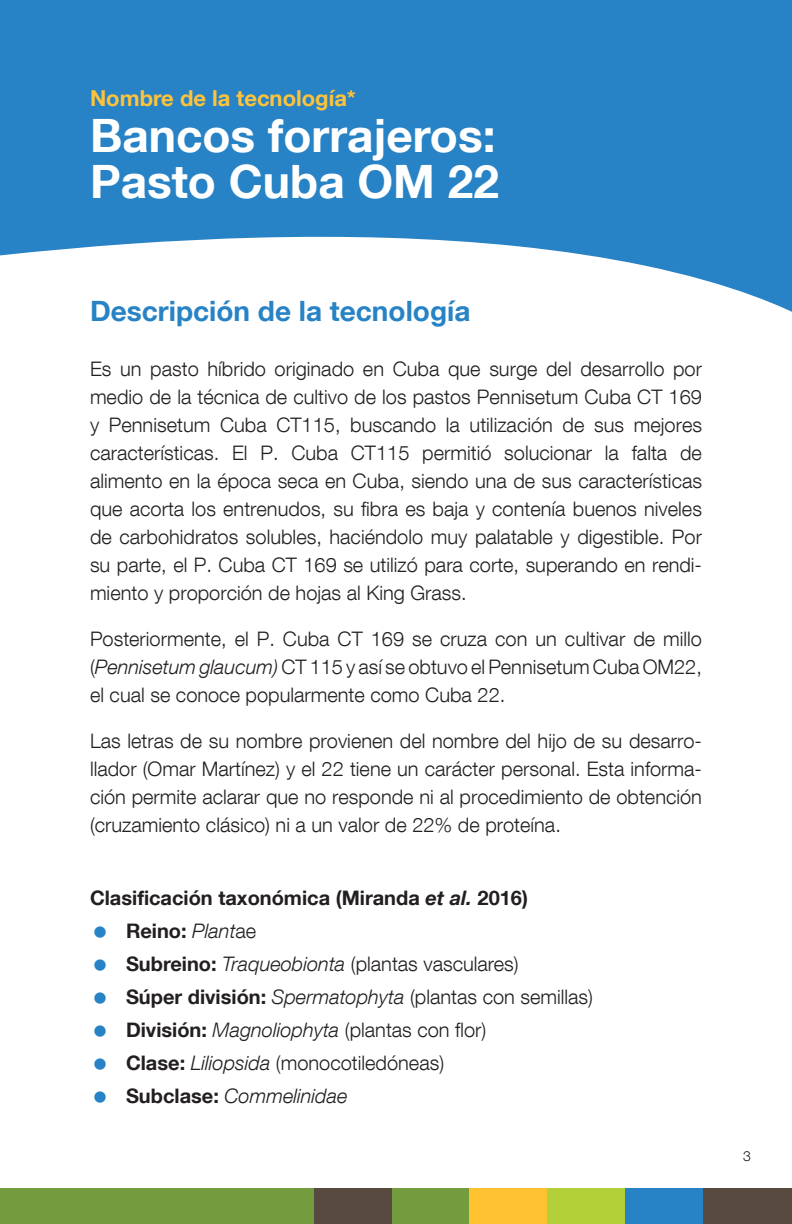
<style>
.page{position:relative;width:792px;height:1224px;background:#fff}
.page>*{position:absolute;margin:0;border:0;box-sizing:border-box;transform-origin:0 0}
.t1{font:700 46px/46px "Helvetica Neue LT Com";color:#fff}
.t2{font:700 28px "Helvetica Neue LT Com";color:#2783c5}
.t3{font:700 22px "Helvetica Neue LT Com";color:#fec33b}
.t4{font:300 20px/28px "Helvetica Neue LT Com";color:#231f20;text-align:justify}
.t5{font:700 20px/33px "Helvetica Neue LT Com";color:#231f20}
.t6{font:300 14px "Helvetica Neue LT Com";color:#231f20}
.s1{font-style:italic}
.s2{font-weight:300;font-style:italic}
.s3{font-weight:300}
</style>
<div class="page">
<div style="left:392px;top:1188px;width:78px;height:36px;background:#739c3e"></div>
<div style="left:314px;top:1188px;width:78px;height:36px;background:#584a3e"></div>
<div style="left:470px;top:1188px;width:77px;height:36px;background:#fec231"></div>
<div style="left:547px;top:1188px;width:78px;height:36px;background:#b3d038"></div>
<div style="left:625px;top:1188px;width:78px;height:36px;background:#2783c5"></div>
<div style="left:703px;top:1188px;width:89px;height:36px;background:#584a3e"></div>
<div style="left:0;top:1188px;width:314px;height:36px;background:#739c3e"></div>
<svg style="left:0;top:0;width:792px;height:312px;fill:#2783c5"></svg>
<p class="t3" style="left:90px;top:84px;width:267px">Nombre de la tecnología*</p>
<h1 class="t1" style="left:90px;top:111px;width:410px">Bancos forrajeros:<br>Pasto Cuba OM 22</h1>
<h2 class="t2" style="left:90px;top:294px;width:382px">Descripción de la tecnología</h2>
<p class="t4" style="left:90px;top:355px;width:614px">Es un pasto híbrido originado en Cuba que surge del desarrollo por medio de la técnica de cultivo de los pastos Pennisetum Cuba CT 169 y Pennisetum Cuba CT115, buscando la utilización de sus mejores características. El P. Cuba CT115 permitió solucionar la falta de alimento en la época seca en Cuba, siendo una de sus características que acorta los entrenudos, su fibra es baja y contenía buenos niveles de carbohidratos solubles, haciéndolo muy palatable y digestible. Por su parte, el P. Cuba CT 169 se utilizó para corte, superando en rendi&shy;miento y proporción de hojas al King Grass.</p>
<p class="t4" style="left:90px;top:625px;width:614px">Posteriormente, el P. Cuba CT 169 se cruza con un cultivar de millo (<span class="s1">Pennisetum glaucum)</span> CT 115 y así se obtuvo el Pennisetum Cuba OM22, el cual se conoce popularmente como Cuba 22.</p>
<p class="t4" style="left:90px;top:727px;width:614px">Las letras de su nombre provienen del nombre del hijo de su desarro&shy;llador (Omar Martínez) y el 22 tiene un carácter personal. Esta informa&shy;ción permite aclarar que no responde ni al procedimiento de obtención (cruzamiento clásico) ni a un valor de 22% de proteína.</p>
<p class="t5" style="left:126px;top:881px;width:469px;text-indent:-36px">Clasificación taxonómica (Miranda <span class="s1">et al.</span> 2016)<br>Reino: <span class="s2">Plant</span><span class="s3">ae<br></span>Subreino: <span class="s2">Traqueobionta</span> <span class="s3">(plantas vasculares)<br></span>Súper división: <span class="s2">Spermatophyta</span> <span class="s3">(plantas con semillas)<br></span>División: <span class="s2">Magnoliophyta</span> <span class="s3">(plantas con flor)<br></span>Clase: <span class="s2">Liliopsida</span> <span class="s3">(monocotiledóneas)<br></span>Subclase: <span class="s2">Commelinidae</span></p>
<p class="t6" style="left:743px;top:1148px;width:9px">3</p>
</div>
